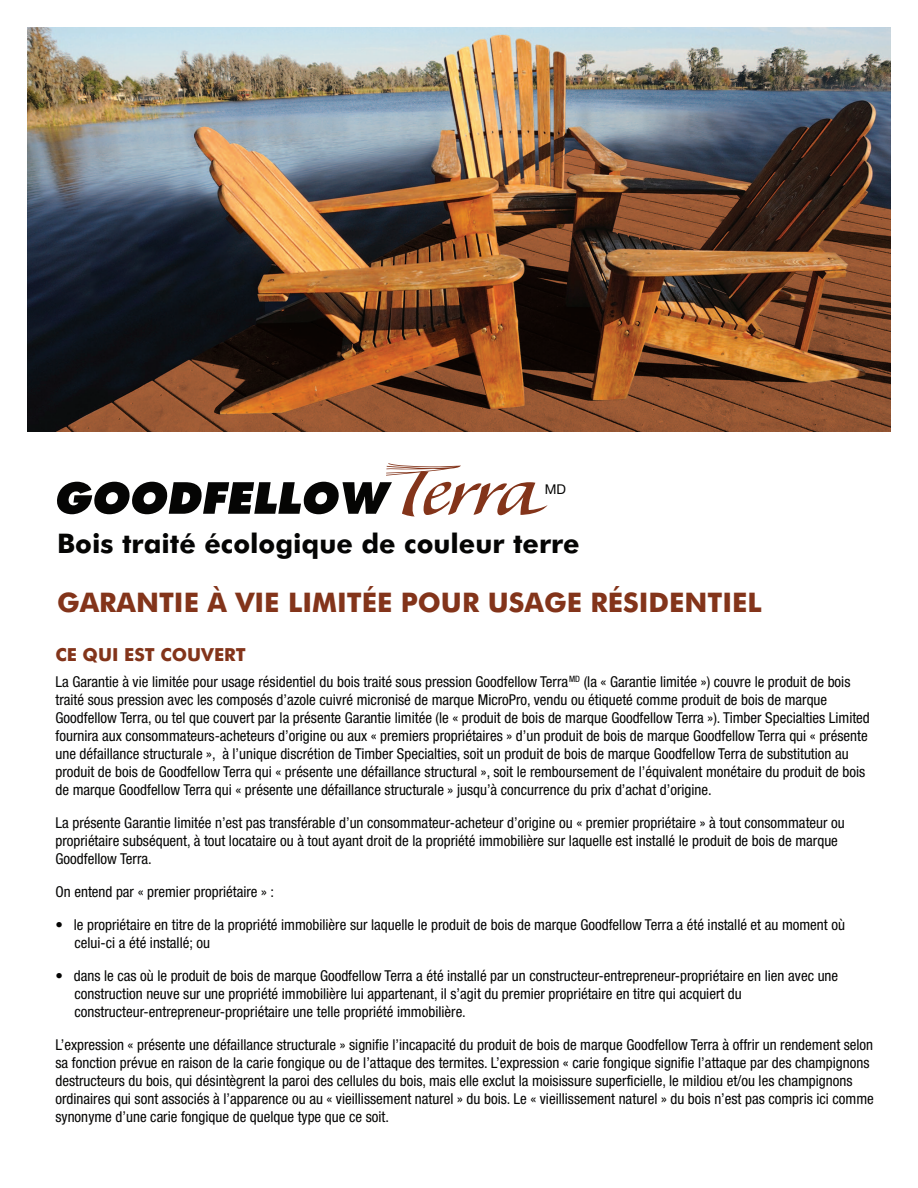
<style>
.page{position:relative;width:918px;height:1188px;background:#fff}
.page>*{position:absolute;margin:0;border:0;box-sizing:border-box;transform-origin:0 0}
.t1{font:700 27px "Futura BT";color:#83341a}
.t2{font:700 27px "Futura BT";color:#050504}
.t3{font:700 18px "Futura BT";color:#83341a}
.t4{font:condensed 15px/18px "Helvetica Neue";color:#050504}
.t5{font:13.5px "Helvetica Neue";color:#050504}
</style>
<div class="page">
<svg style="left:57px;top:463px;width:491px;height:53px"></svg>
<img style="left:27px;top:27px;width:864px;height:405px">
<p class="t5" style="left:545px;top:481px;width:23px">MD</p>
<h1 class="t2" style="left:57px;top:532px;width:524px">Bois traité écologique de couleur terre</h1>
<h1 class="t1" style="left:57px;top:591px;width:706px">GARANTIE À VIE LIMITÉE POUR USAGE RÉSIDENTIEL</h1>
<p class="t3" style="left:56px;top:647px;width:192px">CE QUI EST COUVERT</p>
<p class="t4" style="left:56px;top:674px;width:816px">La Garantie à vie limitée pour usage résidentiel du bois traité sous pression Goodfellow Terra<sup>MD</sup> (la « Garantie limitée ») couvre le produit de bois traité sous pression avec les composés d’azole cuivré micronisé de marque MicroPro, vendu ou étiqueté comme produit de bois de marque Goodfellow Terra, ou tel que couvert par la présente Garantie limitée (le « produit de bois de marque Goodfellow Terra »). Timber Specialties Limited fournira aux consommateurs-acheteurs d’origine ou aux « premiers propriétaires » d’un produit de bois de marque Goodfellow Terra qui « présente une défaillance structurale », à l’unique discrétion de Timber Specialties, soit un produit de bois de marque Goodfellow Terra de substitution au produit de bois de Goodfellow Terra qui « présente une défaillance structural », soit le remboursement de l’équivalent monétaire du produit de bois de marque Goodfellow Terra qui « présente une défaillance structurale » jusqu’à concurrence du prix d’achat d’origine.</p>
<p class="t4" style="left:56px;top:815px;width:791px">La présente Garantie limitée n’est pas transférable d’un consommateur-acheteur d’origine ou « premier propriétaire » à tout consommateur ou propriétaire subséquent, à tout locataire ou à tout ayant droit de la propriété immobilière sur laquelle est installé le produit de bois de marque<br>Goodfellow Terra.</p>
<p class="t4" style="left:56px;top:884px;width:220px">On entend par « premier propriétaire » :</p>
<p class="t4" style="left:74px;top:917px;width:772px;text-indent:-19px">• le propriétaire en titre de la propriété immobilière sur laquelle le produit de bois de marque Goodfellow Terra a été installé et au moment où celui-ci a été installé; ou</p>
<p class="t4" style="left:74px;top:968px;width:765px;text-indent:-19px">• dans le cas où le produit de bois de marque Goodfellow Terra a été installé par un constructeur-entrepreneur-propriétaire en lien avec une construction neuve sur une propriété immobilière lui appartenant, il s’agit du premier propriétaire en titre qui acquiert du constructeur-entrepreneur-propriétaire une telle propriété immobilière.</p>
<p class="t4" style="left:56px;top:1037px;width:820px">L’expression « présente une défaillance structurale » signifie l’incapacité du produit de bois de marque Goodfellow Terra à offrir un rendement selon sa fonction prévue en raison de la carie fongique ou de l’attaque des termites. L’expression « carie fongique signifie l’attaque par des champignons destructeurs du bois, qui désintègrent la paroi des cellules du bois, mais elle exclut la moisissure superficielle, le mildiou et/ou les champignons ordinaires qui sont associés à l’apparence ou au « vieillissement naturel » du bois. Le « vieillissement naturel » du bois n’est pas compris ici comme synonyme d’une carie fongique de quelque type que ce soit.</p>
</div>
